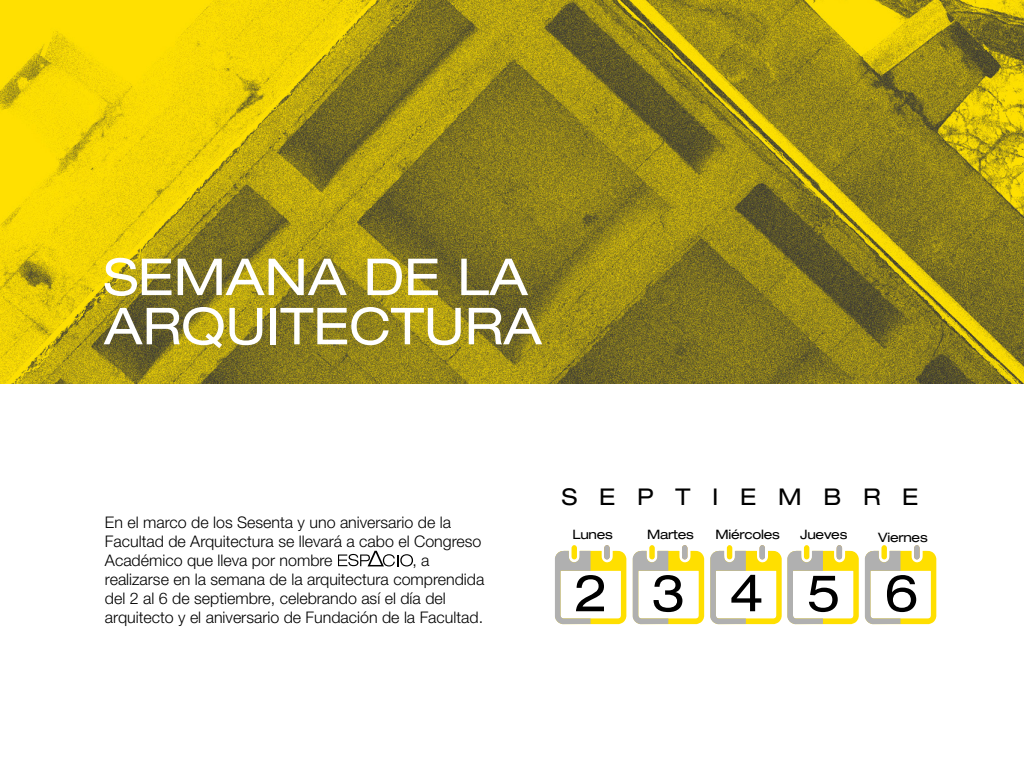
<style>
.page{position:relative;width:1024px;height:768px;background:#fff}
.page>*{position:absolute;margin:0;border:0;box-sizing:border-box;transform-origin:0 0}
.t1{font:expanded 51px/49.2px "Helvetica Neue LT Std";color:#fff}
.t2{font:expanded 51px "Helvetica Neue LT Std";letter-spacing:.85em;color:#000}
.t3{font:expanded 23.1px "Helvetica Neue LT Std";letter-spacing:.94em;color:#000}
.t4{font:300 16px/19px "Helvetica Neue LT Std";color:#000}
.t5{font:expanded 13px "Helvetica Neue LT Std";letter-spacing:-.02em;color:#000}
</style>
<div class="page">
<img style="left:0;top:0;width:1024px;height:383px">
<svg style="left:633px;top:545px;width:71px;height:79px"></svg>
<svg style="left:865px;top:545px;width:71px;height:79px"></svg>
<svg style="left:710px;top:545px;width:149px;height:79px"></svg>
<svg style="left:555px;top:545px;width:71px;height:79px"></svg>
<svg style="left:338px;top:551px;width:75px;height:15px"></svg>
<h1 class="t1" style="left:104px;top:252px;width:440px">SEMANA DE LA<br>ARQUITECTURA</h1>
<p class="t4" style="left:105px;top:512px;width:378px">En el marco de los Sesenta y uno aniversario de la<br>Facultad de Arquitectura se llevará a cabo el Congreso<br>Académico que lleva por nombre</p>
<p class="t4" style="left:105px;top:550px;width:381px;text-indent:307px">, a realizarse en la semana de la arquitectura comprendida del 2 al 6 de septiembre, celebrando así el día del arquitecto y el aniversario de Fundación de la Facultad.</p>
<h2 class="t3" style="left:562px;top:483px;width:358px">SEPTIEMBRE</h2>
<p class="t5" style="left:572px;top:527px;width:42px">Lunes</p>
<p class="t5" style="left:647px;top:527px;width:48px">Martes</p>
<p class="t5" style="left:716px;top:527px;width:66px">Miércoles</p>
<p class="t5" style="left:800px;top:527px;width:49px">Jueves</p>
<p class="t5" style="left:878px;top:529px;width:51px">Viernes</p>
<h1 class="t2" style="left:574px;top:562px;width:346px">23456</h1>
</div>
